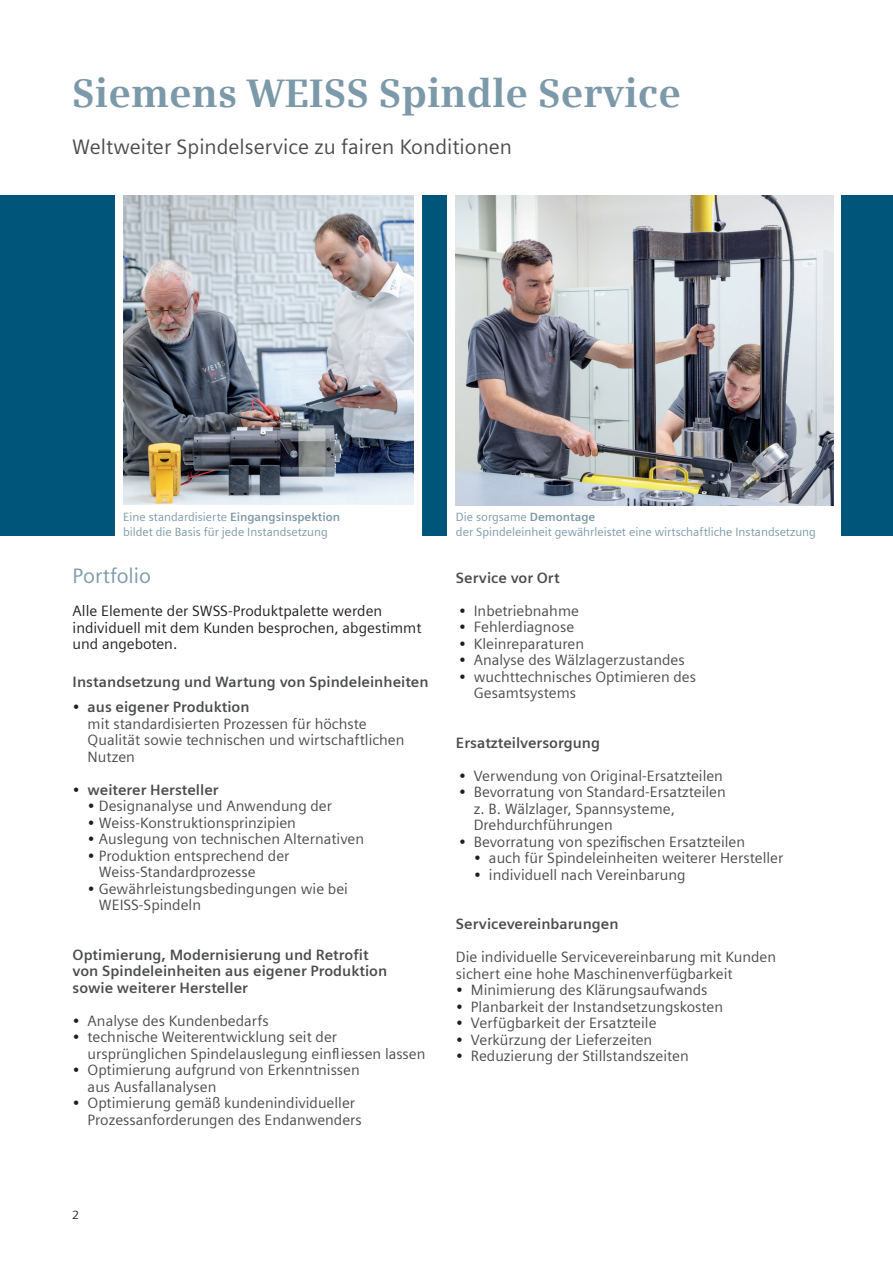
<style>
.page{position:relative;width:893px;height:1263px;background:#fff}
.page>*{position:absolute;margin:0;border:0;box-sizing:border-box;transform-origin:0 0}
._01__Headline__26pt_11mm{font:700 39px "Siemens Serif";color:#7b99a9}
._01__Headline__26pt_11mm-2{font:21px "Siemens Sans";color:#4b4c4d}
._01__Headline__26pt_11mm-3{font:21px "Siemens Sans";color:#7b99a9}
._01__Headline__26pt_11mm-4{font:15px/16.5px "Siemens Sans";color:#4b4c4d}
._01__Headline__26pt_11mm-5{font:700 15px/16.5px "Siemens Sans";color:#4b4c4d}
._01__Headline__26pt_11mm-6{font:15px/16.5px "Siemens Sans";color:#231f20}
.t1{font:12px "Siemens Sans";color:#7b99a9}
.t2{font:12px "Siemens Sans";color:#231f20}
.s1{font-weight:700}
.s2{color:#231f20}
.s3{font-weight:400;color:#231f20}
</style>
<div class="page">
<div style="left:0;top:196px;width:115px;height:340px;background:#00567a"></div>
<div style="left:842px;top:196px;width:51px;height:340px;background:#00567a"></div>
<img style="left:123px;top:196px;width:291px;height:309px">
<img style="left:456px;top:196px;width:377px;height:309px">
<div style="left:422px;top:196px;width:25px;height:340px;background:#00567a"></div>
<p class="_01__Headline__26pt_11mm" style="left:72px;top:65px;width:610px">Siemens WEISS Spindle Service</p>
<p class="_01__Headline__26pt_11mm-2" style="left:72px;top:131px;width:441px">Weltweiter Spindelservice zu fairen Konditionen</p>
<p class="t1" style="left:123px;top:508px;width:218px">Eine standardisierte <span class="s1">Eingangsinspektion</span></p>
<p class="t1" style="left:123px;top:522px;width:206px">bildet die Basis für jede Instandsetzung</p>
<p class="_01__Headline__26pt_11mm-3" style="left:73px;top:560px;width:80px">Portfolio</p>
<p class="_01__Headline__26pt_11mm-6" style="left:73px;top:601px;width:311px">Alle Elemente der SWSS-Produktpalette werden</p>
<p class="_01__Headline__26pt_11mm-6" style="left:73px;top:618px;width:350px">individuell mit dem Kunden besprochen, abgestimmt und angeboten.</p>
<p class="_01__Headline__26pt_11mm-5" style="left:73px;top:672px;width:357px">Instandsetzung und Wartung von Spindeleinheiten</p>
<p class="_01__Headline__26pt_11mm-4" style="left:88px;top:697px;width:318px;text-indent:-15px"><span class="s2">•</span> <span class="s1">aus eigener Produktion<br></span>mit standardisierten Prozessen für höchste<br>Qualität sowie technischen und wirtschaftlichen<br>Nutzen</p>
<p class="_01__Headline__26pt_11mm-5" style="left:73px;top:780px;width:147px"><span class="s3">•</span> weiterer Hersteller</p>
<p class="_01__Headline__26pt_11mm-4" style="left:88px;top:796px;width:246px"><span class="s2">•</span> Designanalyse und Anwendung der</p>
<p class="_01__Headline__26pt_11mm-4" style="left:88px;top:813px;width:210px"><span class="s2">•</span> Weiss-Konstruktionsprinzipien</p>
<p class="_01__Headline__26pt_11mm-4" style="left:88px;top:829px;width:278px"><span class="s2">•</span> Auslegung von technischen Alternativen</p>
<p class="_01__Headline__26pt_11mm-4" style="left:99px;top:846px;width:192px;text-indent:-11px"><span class="s2">•</span> Produktion entsprechend der<br>Weiss-Standardprozesse</p>
<p class="_01__Headline__26pt_11mm-4" style="left:99px;top:879px;width:251px;text-indent:-11px"><span class="s2">•</span> Gewährleistungsbedingungen wie bei<br>WEISS-Spindeln</p>
<p class="_01__Headline__26pt_11mm-5" style="left:73px;top:945px;width:316px">Optimierung, Modernisierung und Retrofit von Spindeleinheiten aus eigener Produktion sowie weiterer Hersteller</p>
<p class="_01__Headline__26pt_11mm-4" style="left:73px;top:1011px;width:198px"><span class="s2">•</span> Analyse des Kundenbedarfs</p>
<p class="_01__Headline__26pt_11mm-4" style="left:88px;top:1027px;width:339px;text-indent:-15px"><span class="s2">•</span> technische Weiterentwicklung seit der ursprünglichen Spindelauslegung einfliessen lassen</p>
<p class="_01__Headline__26pt_11mm-4" style="left:88px;top:1060px;width:274px;text-indent:-15px"><span class="s2">•</span> Optimierung aufgrund von Erkenntnissen aus Ausfallanalysen</p>
<p class="_01__Headline__26pt_11mm-4" style="left:88px;top:1093px;width:276px;text-indent:-15px"><span class="s2">•</span> Optimierung gemäß kundenindividueller<br>Prozessanforderungen des Endanwenders</p>
<p class="t1" style="left:456px;top:508px;width:141px">Die sorgsame <span class="s1">Demontage</span></p>
<p class="t1" style="left:456px;top:522px;width:362px">der Spindeleinheit gewährleistet eine wirtschaftliche Instandsetzung</p>
<p class="_01__Headline__26pt_11mm-5" style="left:456px;top:568px;width:105px">Service vor Ort</p>
<p class="_01__Headline__26pt_11mm-4" style="left:459px;top:601px;width:122px"><span class="s2">•</span> Inbetriebnahme</p>
<p class="_01__Headline__26pt_11mm-4" style="left:459px;top:618px;width:117px"><span class="s2">•</span> Fehlerdiagnose</p>
<p class="_01__Headline__26pt_11mm-4" style="left:459px;top:634px;width:127px"><span class="s2">•</span> Kleinreparaturen</p>
<p class="_01__Headline__26pt_11mm-4" style="left:459px;top:651px;width:227px"><span class="s2">•</span> Analyse des Wälzlagerzustandes</p>
<p class="_01__Headline__26pt_11mm-4" style="left:474px;top:667px;width:224px;text-indent:-15px"><span class="s2">•</span> wuchttechnisches Optimieren des<br>Gesamtsystems</p>
<p class="_01__Headline__26pt_11mm-5" style="left:456px;top:733px;width:146px">Ersatzteilversorgung</p>
<p class="_01__Headline__26pt_11mm-4" style="left:459px;top:766px;width:266px"><span class="s2">•</span> Verwendung von Original-Ersatzteilen</p>
<p class="_01__Headline__26pt_11mm-4" style="left:474px;top:783px;width:254px;text-indent:-15px"><span class="s2">•</span> Bevorratung von Standard-Ersatzteilen z. B. Wälzlager, Spannsysteme,<br>Drehdurchführungen</p>
<p class="_01__Headline__26pt_11mm-4" style="left:459px;top:832px;width:288px"><span class="s2">•</span> Bevorratung von spezifischen Ersatzteilen</p>
<p class="_01__Headline__26pt_11mm-4" style="left:474px;top:849px;width:311px"><span class="s2">•</span> auch für Spindeleinheiten weiterer Hersteller</p>
<p class="_01__Headline__26pt_11mm-4" style="left:474px;top:865px;width:213px"><span class="s2">•</span> individuell nach Vereinbarung</p>
<p class="_01__Headline__26pt_11mm-5" style="left:456px;top:915px;width:164px">Servicevereinbarungen</p>
<p class="_01__Headline__26pt_11mm-4" style="left:456px;top:948px;width:322px">Die individuelle Servicevereinbarung mit Kunden sichert eine hohe Maschinenverfügbarkeit</p>
<p class="_01__Headline__26pt_11mm-4" style="left:456px;top:981px;width:253px"><span class="s2">•</span> Minimierung des Klärungsaufwands</p>
<p class="_01__Headline__26pt_11mm-4" style="left:456px;top:997px;width:269px"><span class="s2">•</span> Planbarkeit der Instandsetzungskosten</p>
<p class="_01__Headline__26pt_11mm-4" style="left:456px;top:1014px;width:202px"><span class="s2">•</span> Verfügbarkeit der Ersatzteile</p>
<p class="_01__Headline__26pt_11mm-4" style="left:456px;top:1030px;width:198px"><span class="s2">•</span> Verkürzung der Lieferzeiten</p>
<p class="_01__Headline__26pt_11mm-4" style="left:456px;top:1047px;width:234px"><span class="s2">•</span> Reduzierung der Stillstandszeiten</p>
<p class="t2" style="left:72px;top:1205px;width:8px">2</p>
</div>
